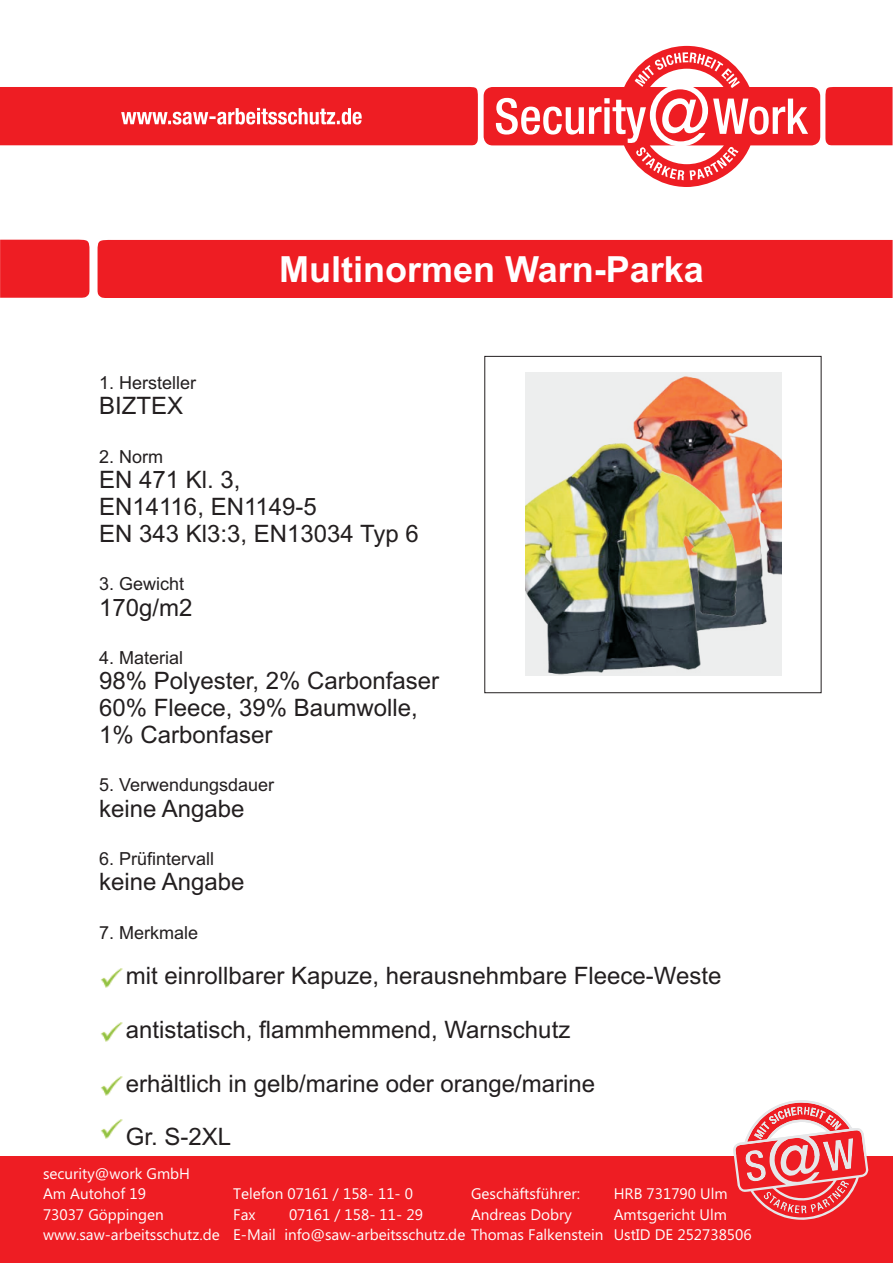
<style>
.page{position:relative;width:893px;height:1263px;background:#fff}
.page>*{position:absolute;margin:0;border:0;box-sizing:border-box;transform-origin:0 0}
.t1{font:700 36px "Arial";color:#fff}
.t2{font:24px/26.8px "Arial";color:#231f20}
.t3{font:18px "Arial";color:#231f20}
.t4{font:15.3px/20.4px "Ebrima";color:#fff}
</style>
<div class="page">
<svg style="left:484px;top:46px;width:336px;height:141px"></svg>
<svg style="left:496px;top:52px;width:312px;height:128px"></svg>
<div style="left:825px;top:87px;width:68px;height:58px;background:#ee1d23"></div>
<svg style="left:0;top:87px;width:478px;height:58px"></svg>
<div style="left:98px;top:240px;width:795px;height:58px;background:#ee1d23"></div>
<div style="left:0;top:239px;width:89px;height:59px;background:#ee1d23"></div>
<div style="left:485px;top:356px;width:336px;height:337px;border:1px solid #231f20"></div>
<img style="left:101px;top:968px;width:22px;height:20px">
<div style="left:0;top:1157px;width:893px;height:106px;background:#ee1d23"></div>
<svg style="left:733px;top:1100px;width:135px;height:120px"></svg>
<img style="left:101px;top:1022px;width:22px;height:20px">
<img style="left:101px;top:1076px;width:22px;height:20px">
<img style="left:526px;top:372px;width:255px;height:304px">
<img style="left:101px;top:1119px;width:22px;height:20px">
<h1 class="t1" style="left:279px;top:255px;width:426px">Multinormen Warn-Parka</h1>
<p class="t3" style="left:99px;top:376px;width:99px">1. Hersteller</p>
<p class="t2" style="left:99px;top:395px;width:86px">BIZTEX</p>
<p class="t3" style="left:99px;top:449px;width:66px">2. Norm</p>
<p class="t2" style="left:99px;top:468px;width:321px">EN 471 Kl. 3,<br>EN14116, EN1149-5<br>EN 343 Kl3:3, EN13034 Typ 6</p>
<p class="t3" style="left:99px;top:577px;width:87px">3. Gewicht</p>
<p class="t2" style="left:99px;top:596px;width:95px">170g/m2</p>
<p class="t3" style="left:99px;top:651px;width:86px">4. Material</p>
<p class="t2" style="left:99px;top:670px;width:342px">98% Polyester, 2% Carbonfaser<br>60% Fleece, 39% Baumwolle,<br>1% Carbonfaser</p>
<p class="t3" style="left:99px;top:778px;width:177px">5. Verwendungsdauer</p>
<p class="t2" style="left:99px;top:797px;width:147px">keine Angabe</p>
<p class="t3" style="left:99px;top:852px;width:117px">6. Prüfintervall</p>
<p class="t2" style="left:99px;top:871px;width:147px">keine Angabe</p>
<p class="t3" style="left:99px;top:925px;width:101px">7. Merkmale</p>
<p class="t2" style="left:126px;top:965px;width:597px">mit einrollbarer Kapuze, herausnehmbare Fleece-Weste</p>
<p class="t2" style="left:126px;top:1018px;width:446px">antistatisch, flammhemmend, Warnschutz</p>
<p class="t2" style="left:126px;top:1072px;width:471px">erhältlich in gelb/marine oder orange/marine</p>
<p class="t2" style="left:126px;top:1125px;width:107px">Gr. S-2XL</p>
<p class="t4" style="left:43px;top:1165px;width:178px">security@work GmbH<br>Am Autohof 19<br>73037 Göppingen www.saw-arbeitsschutz.de</p>
<p class="t4" style="left:233px;top:1185px;width:181px">Telefon 07161 / 158- 11- 0<br>Fax</p>
<p class="t4" style="left:471px;top:1185px;width:111px">Geschäftsführer:<br>Andreas Dobry</p>
<p class="t4" style="left:614px;top:1185px;width:139px">HRB 731790 Ulm<br>Amtsgericht Ulm<br>UstID DE 252738506</p>
<p class="t4" style="left:233px;top:1205px;width:372px;text-indent:56px">07161 / 158- 11- 29<br>E-Mail info@saw-arbeitsschutz.de Thomas Falkenstein</p>
</div>
